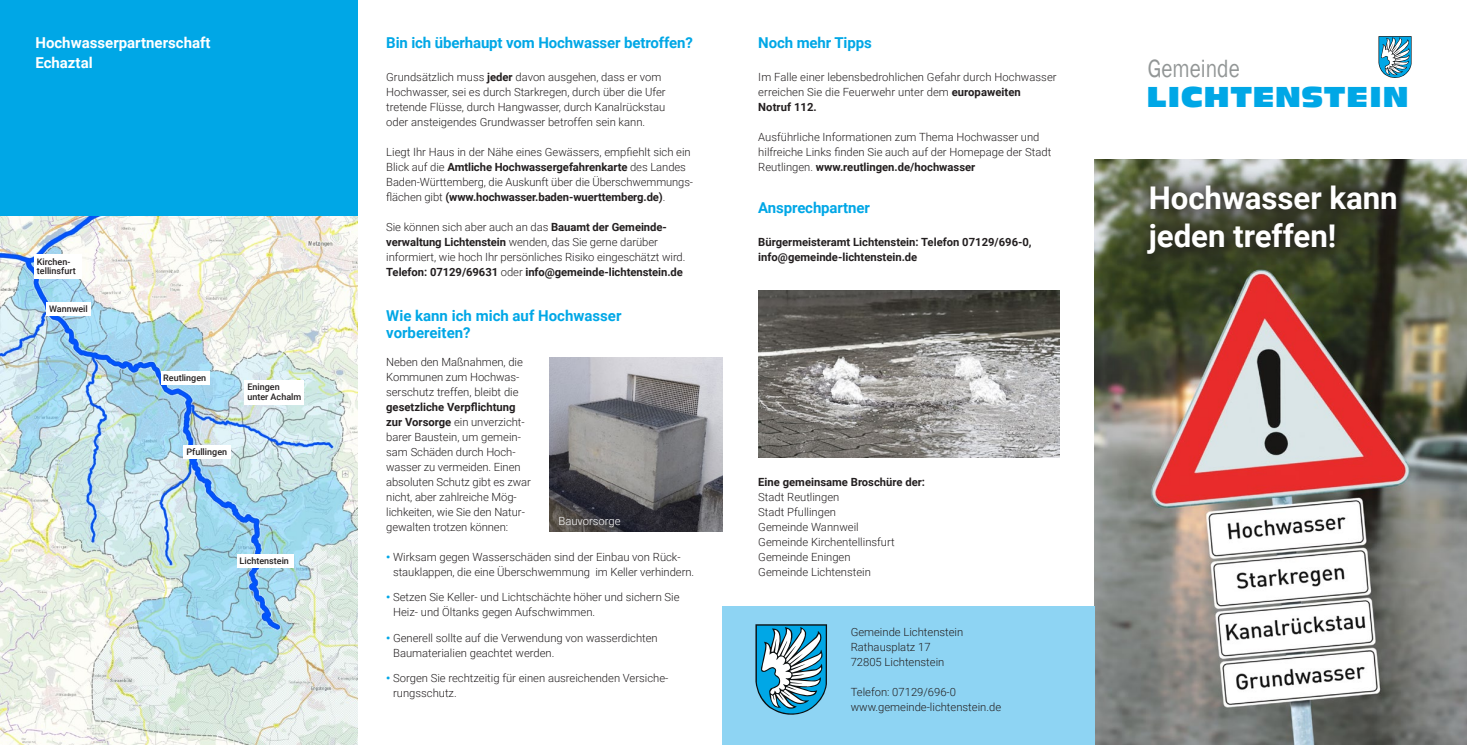
<style>
.page{position:relative;width:1467px;height:745px;background:#fff}
.page>*{position:absolute;margin:0;border:0;box-sizing:border-box;transform-origin:0 0}
.t1{font:700 31.25px "Roboto";color:#fff}
.t2{font:28px "Antique Olive Compact";color:#00a7e6;scale:1.13 1}
.t3{font:25.62px "Franklin Gothic";color:#929696;scale:.83 1}
.t4{font:700 15px/17.5px "Roboto";letter-spacing:-.01em;color:#00a7e6}
.t5{font:700 15px "Roboto";color:#fff}
.t6{font:300 11.25px/15px "Roboto";color:#231f20}
.t7{font:700 11.25px "Roboto";color:#231f20}
.t8{font:300 11.25px "Roboto";color:#fff}
.t9{font:500 9px "Roboto";color:#231f20}
.s1{font-weight:700}
.s2{font-weight:300}
.s3{font-weight:900;color:#00a7e6}
</style>
<div class="page">
<img style="left:1095px;top:159px;width:372px;height:585px">
<div style="left:723px;top:605px;width:372px;height:139px;background:#8ed4f3"></div>
<img style="left:549px;top:357px;width:174px;height:173px">
<img style="left:758px;top:290px;width:301px;height:167px">
<svg style="left:1122px;top:161px;width:300px;height:117px;background:#494e3a"></svg>
<img style="left:0;top:215px;width:358px;height:529px">
<div style="left:0;top:0;width:358px;height:215px;background:#00a7e6"></div>
<div style="left:34px;top:255px;width:48px;height:24px;background:#fff"></div>
<div style="left:47px;top:302px;width:44px;height:14px;background:#fff"></div>
<div style="left:161px;top:371px;width:49px;height:13px;background:#fff"></div>
<div style="left:245px;top:380px;width:59px;height:24px;background:#fff"></div>
<div style="left:184px;top:445px;width:47px;height:14px;background:#fff"></div>
<div style="left:237px;top:554px;width:56px;height:13px;background:#fff"></div>
<svg style="left:1378px;top:36px;width:34px;height:42px"></svg>
<svg style="left:755px;top:624px;width:72px;height:91px;background:#5ea4bf"></svg>
<p class="t5" style="left:35px;top:32px;width:177px">Hochwasserpartnerschaft</p>
<p class="t5" style="left:35px;top:52px;width:59px">Echaztal</p>
<p class="t9" style="left:37px;top:255px;width:35px">Kirchen-</p>
<p class="t9" style="left:37px;top:264px;width:40px">tellinsfurt</p>
<p class="t9" style="left:49px;top:302px;width:40px">Wannweil</p>
<p class="t9" style="left:163px;top:371px;width:44px">Reutlingen</p>
<p class="t9" style="left:186px;top:445px;width:42px">Pfullingen</p>
<p class="t9" style="left:247px;top:380px;width:34px">Eningen</p>
<p class="t9" style="left:247px;top:390px;width:55px">unter Achalm</p>
<p class="t9" style="left:239px;top:554px;width:51px">Lichtenstein</p>
<p class="t4" style="left:386px;top:33px;width:308px">Bin ich überhaupt vom Hochwasser betroffen?</p>
<p class="t6" style="left:386px;top:69px;width:281px">Grundsätzlich muss <span class="s1">jeder</span> davon ausgehen, dass er vom Hochwasser, sei es durch Starkregen, durch über die Ufer tretende Flüsse, durch Hangwasser, durch Kanalrückstau oder ansteigendes Grundwasser betroffen sein kann.</p>
<p class="t6" style="left:386px;top:144px;width:308px">Liegt Ihr Haus in der Nähe eines Gewässers, empfiehlt sich ein Blick auf die <span class="s1">Amtliche Hochwassergefahrenkarte</span> des Landes Baden-Württemberg, die Auskunft über die Überschwemmungs&shy;flächen gibt <span class="s1">(www.hochwasser.baden-wuerttemberg.de)</span>.</p>
<p class="t6" style="left:386px;top:219px;width:301px">Sie können sich aber auch an das <span class="s1">Bauamt der Gemeinde&shy;verwaltung Lichtenstein</span> wenden, das Sie gerne darüber informiert, wie hoch Ihr persönliches Risiko eingeschätzt wird.</p>
<p class="t7" style="left:386px;top:264px;width:298px">Telefon: 07129/69631 <span class="s2">oder</span> info@gemeinde-lichtenstein.de</p>
<p class="t4" style="left:386px;top:306px;width:237px">Wie kann ich mich auf Hochwasser vorbereiten?</p>
<p class="t6" style="left:386px;top:354px;width:146px">Neben den Maßnahmen, die<br>Kommunen zum Hochwas&shy;serschutz treffen, bleibt die <span class="s1">gesetzliche Verpflichtung zur Vorsorge</span> ein unverzicht&shy;barer Baustein, um gemein&shy;sam Schäden durch Hoch&shy;wasser zu vermeiden. Einen absoluten Schutz gibt es zwar nicht, aber zahlreiche Mög&shy;lichkeiten, wie Sie den Natur&shy;gewalten trotzen können:</p>
<p class="t6" style="left:393px;top:549px;width:303px;text-indent:-7px"><span class="s3">•</span> Wirksam gegen Wasserschäden sind der Einbau von Rück&shy;stauklappen, die eine Überschwemmung im Keller verhindern.</p>
<p class="t6" style="left:393px;top:589px;width:288px;text-indent:-7px"><span class="s3">•</span> Setzen Sie Keller- und Lichtschächte höher und sichern Sie<br>Heiz- und Öltanks gegen Aufschwimmen.</p>
<p class="t6" style="left:393px;top:629px;width:266px;text-indent:-7px"><span class="s3">•</span> Generell sollte auf die Verwendung von wasserdichten<br>Baumaterialien geachtet werden.</p>
<p class="t6" style="left:393px;top:669px;width:277px;text-indent:-7px"><span class="s3">•</span> Sorgen Sie rechtzeitig für einen ausreichenden Versiche&shy;rungsschutz.</p>
<p class="t8" style="left:558px;top:512px;width:64px">Bauvorsorge</p>
<p class="t4" style="left:758px;top:33px;width:115px">Noch mehr Tipps</p>
<p class="t6" style="left:758px;top:69px;width:300px">Im Falle einer lebensbedrohlichen Gefahr durch Hochwasser erreichen Sie die Feuerwehr unter dem <span class="s1">europaweiten<br>Notruf 112.</span></p>
<p class="t6" style="left:758px;top:129px;width:294px">Ausführliche Informationen zum Thema Hochwasser und hilfreiche Links finden Sie auch auf der Homepage der Stadt<br>Reutlingen. <span class="s1">www.reutlingen.de/hochwasser</span></p>
<p class="t4" style="left:758px;top:198px;width:113px">Ansprechpartner</p>
<p class="t7" style="left:758px;top:234px;width:275px">Bürgermeisteramt Lichtenstein: Telefon 07129/696-0,</p>
<p class="t7" style="left:758px;top:249px;width:161px">info@gemeinde-lichtenstein.de</p>
<p class="t7" style="left:758px;top:474px;width:168px">Eine gemeinsame Broschüre der:</p>
<p class="t6" style="left:758px;top:489px;width:83px">Stadt Reutlingen</p>
<p class="t6" style="left:758px;top:504px;width:79px">Stadt Pfullingen</p>
<p class="t6" style="left:758px;top:519px;width:102px">Gemeinde Wannweil</p>
<p class="t6" style="left:758px;top:534px;width:138px">Gemeinde Kirchentellinsfurt</p>
<p class="t6" style="left:758px;top:549px;width:94px">Gemeinde Eningen</p>
<p class="t6" style="left:758px;top:564px;width:114px">Gemeinde Lichtenstein</p>
<p class="t6" style="left:851px;top:624px;width:114px">Gemeinde Lichtenstein</p>
<p class="t6" style="left:851px;top:639px;width:81px">Rathausplatz 17</p>
<p class="t6" style="left:851px;top:654px;width:95px">72805 Lichtenstein</p>
<p class="t6" style="left:851px;top:684px;width:107px">Telefon: 07129/696-0</p>
<p class="t6" style="left:851px;top:699px;width:152px">www.gemeinde-lichtenstein.de</p>
<p class="t3" style="left:1148px;top:52px;width:113px">Gemeinde</p>
<p class="t2" style="left:1147px;top:80px;width:234px">LICHTENSTEIN</p>
<p class="t1" style="left:1149px;top:176px;width:251px">Hochwasser kann</p>
<p class="t1" style="left:1149px;top:213px;width:189px">jeden treffen!</p>
</div>
